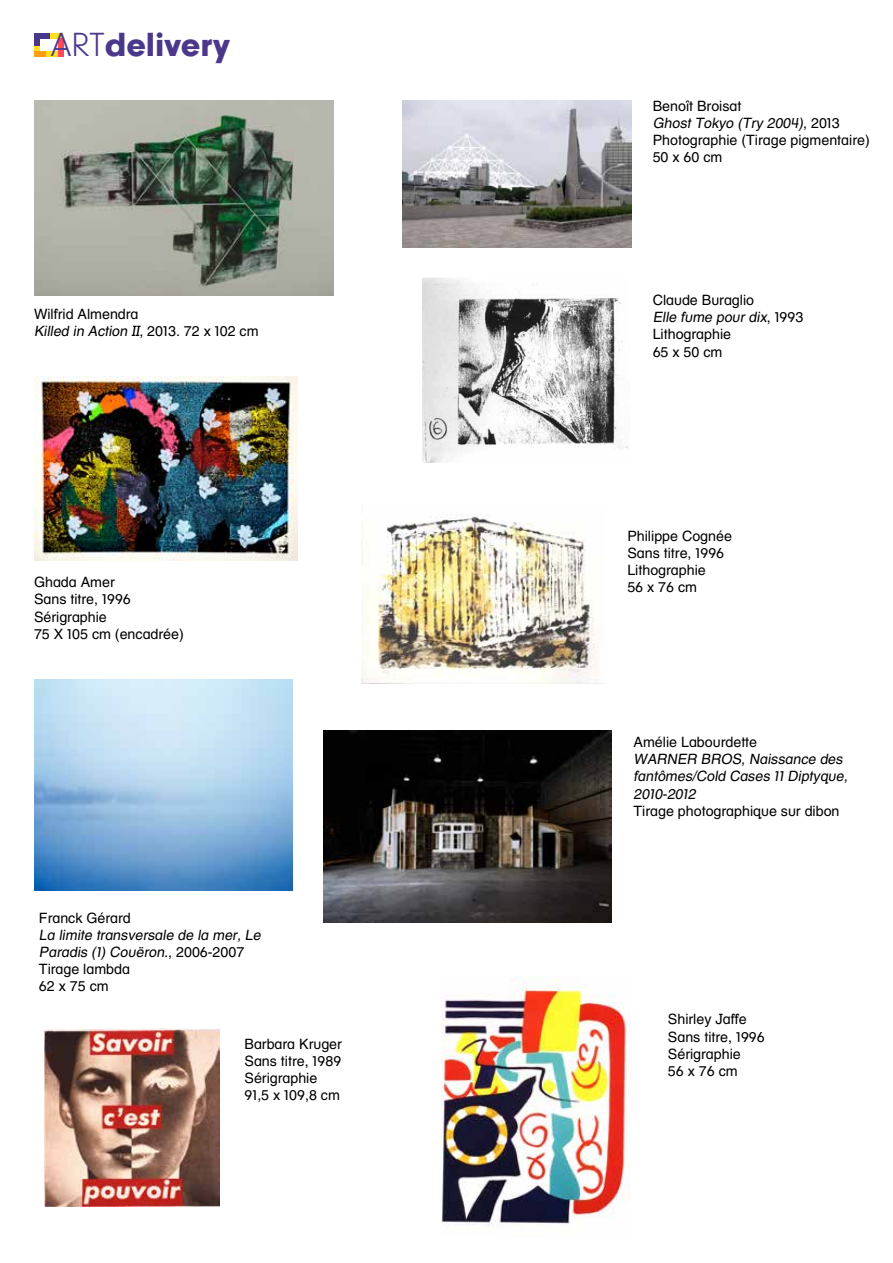
<style>
.page{position:relative;width:893px;height:1263px;background:#fff}
.page>*{position:absolute;margin:0;border:0;box-sizing:border-box;transform-origin:0 0}
.t1{font:900 34.8px "Neuzeit Gro";color:#4b388b}
.t2{font:14.25px/17.1px "Helvetica Ba N";color:#000}
.t3{font:italic 14.25px/17.1px "Helvetica Ba N";color:#000}
.s1{font-weight:300}
.s2{font-style:italic}
.s3{font-style:normal}
</style>
<div class="page">
<img style="left:34px;top:100px;width:300px;height:196px">
<img style="left:34px;top:377px;width:264px;height:183px">
<img style="left:403px;top:100px;width:229px;height:147px">
<img style="left:422px;top:278px;width:207px;height:185px">
<img style="left:361px;top:515px;width:242px;height:169px">
<img style="left:34px;top:679px;width:258px;height:211px">
<img style="left:442px;top:977px;width:188px;height:250px">
<img style="left:45px;top:1028px;width:175px;height:178px">
<img style="left:323px;top:731px;width:288px;height:191px">
<div style="left:34px;top:33px;width:17px;height:5px;background:#4b388b"></div>
<div style="left:51px;top:33px;width:12px;height:5px;background:#ffe01e"></div>
<div style="left:34px;top:37px;width:5px;height:9px;background:#4b388b"></div>
<div style="left:34px;top:51px;width:13px;height:5px;background:#ff9e16"></div>
<div style="left:58px;top:38px;width:5px;height:18px;background:#ff495c"></div>
<div style="left:47px;top:51px;width:11px;height:5px;background:#ffe01e"></div>
<svg style="left:34px;top:46px;width:5px;height:5px"></svg>
<h1 class="t1" style="left:51px;top:25px;width:181px"><span class="s1">ART</span>delivery</h1>
<p class="t2" style="left:34px;top:305px;width:226px">Wilfrid Almendra<br><span class="s2">Killed in Action II</span>, 2013. 72 x 102 cm</p>
<p class="t2" style="left:34px;top:574px;width:151px">Ghada Amer<br>Sans titre, 1996<br>Sérigraphie<br>75 X 105 cm (encadrée)</p>
<p class="t2" style="left:39px;top:909px;width:93px">Franck Gérard</p>
<p class="t3" style="left:39px;top:926px;width:223px">La limite transversale de la mer, Le<br>Paradis (1) Couëron.<span class="s3">, 2006-2007<br>Tirage lambda<br>62 x 75 cm</span></p>
<p class="t2" style="left:244px;top:1035px;width:99px">Barbara Kruger<br>Sans titre, 1989<br>Sérigraphie<br>91,5 x 109,8 cm</p>
<p class="t2" style="left:653px;top:97px;width:218px">Benoît Broisat<br><span class="s2">Ghost Tokyo (Try 2004)</span>, 2013<br>Photographie (Tirage pigmentaire)<br>50 x 60 cm</p>
<p class="t2" style="left:653px;top:292px;width:152px">Claude Buraglio<br><span class="s2">Elle fume pour dix</span>, 1993<br>Lithographie<br>65 x 50 cm</p>
<p class="t2" style="left:627px;top:527px;width:106px">Philippe Cognée<br>Sans titre, 1996<br>Lithographie<br>56 x 76 cm</p>
<p class="t2" style="left:634px;top:733px;width:125px">Amélie Labourdette</p>
<p class="t3" style="left:634px;top:751px;width:216px">WARNER BROS, Naissance des fantômes/Cold Cases 11 Diptyque,<br>2010-2012</p>
<p class="t2" style="left:634px;top:802px;width:207px">Tirage photographique sur dibon</p>
<p class="t2" style="left:668px;top:1011px;width:98px">Shirley Jaffe<br>Sans titre, 1996<br>Sérigraphie<br>56 x 76 cm</p>
</div>
